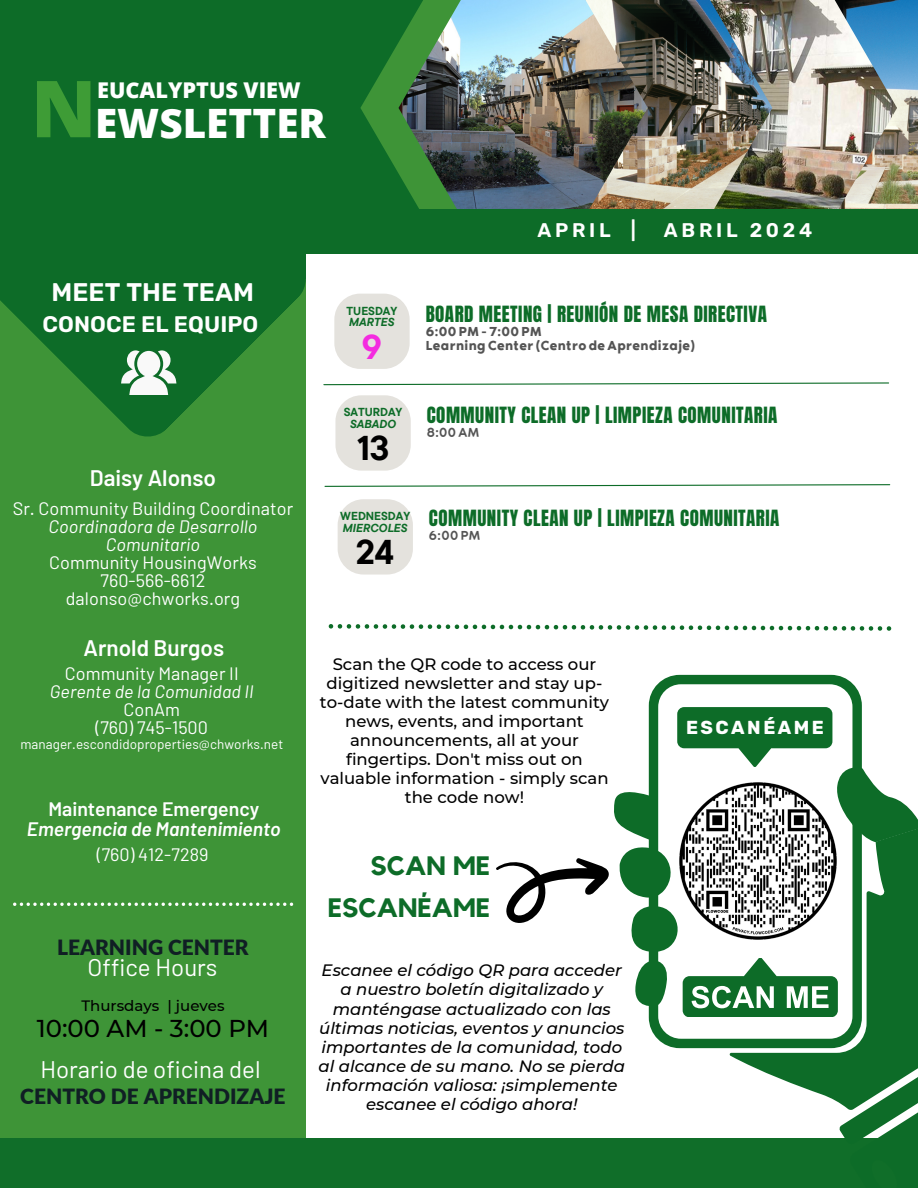
<style>
.page{position:relative;width:918px;height:1188px;background:#fff}
.page>*{position:absolute;margin:0;border:0;box-sizing:border-box;transform-origin:0 0}
.t1{font:800 78.75px "Open Sans";color:#3e9c36}
.t2{font:800 40.5px "Open Sans";color:#fff}
.t3{font:700 34.35px "TT Commons Pro";color:#000}
.t4{font:700 34.35px "TT Commons Pro";color:#f42be0}
.t5{font:700 26.55px "Kollektif";color:#0d6c28}
.t6{font:600 25.5px "Rubik";letter-spacing:.005em;color:#fff}
.t7{font:500 24.3px "Montserrat";color:#000}
.t8{font:24px "Barlow";color:#fff}
.t9{font:600 22.5px "Barlow";color:#fff}
.t10{font:600 22.5px "Rubik";letter-spacing:.005em;color:#fff}
.t11{font:800 21.75px "Open Sans";color:#fff}
.t12{font:900 21px "Lato";color:#101f24}
.t13{font:600 19.8px "Rubik";letter-spacing:.19em;color:#fff}
.t14{font:italic 600 19.5px "Barlow";color:#fff}
.t15{font:600 19.5px "Barlow";color:#fff}
.t16{font:19.05px "Anton";letter-spacing:.025em;color:#0d6c28}
.t17{font:700 18.75px "Rubik";letter-spacing:.135em;color:#fff}
.t18{font:18px "Barlow";letter-spacing:.005em;color:#fff}
.t19{font:italic 18px/18px "Barlow";letter-spacing:.005em;color:#fff;text-align:center}
.t20{font:17.1px "RTL Media Pro Regular";letter-spacing:.025em;color:#545454}
.t21{font:17.1px "RTL Media Pro Light";letter-spacing:.025em;color:#545454}
.t22{font:italic 500 16.5px/19.2px "Montserrat";color:#000;text-align:center}
.t23{font:500 16.5px/19.2px "Montserrat";color:#000;text-align:center}
.t24{font:500 15px "Montserrat";color:#000}
.t25{font:13.5px "Barlow";letter-spacing:.005em;color:#fff}
.t26{font:700 11.55px "TT Commons Pro";color:#0d6c28}
.t27{font:italic 700 11.55px "TT Commons Pro";color:#0d6c28}
</style>
<div class="page">
<div style="left:0;top:0;width:918px;height:216px;background:#0d6c28"></div>
<svg style="left:360px;top:42px;width:39px;height:132px"></svg>
<img style="left:897px;top:0;width:21px;height:209px">
<img style="left:399px;top:0;width:498px;height:209px">
<div style="left:0;top:209px;width:918px;height:44px;background:#0d6c28"></div>
<div style="left:0;top:279px;width:305px;height:876px;background:#3e9437"></div>
<div style="left:0;top:1138px;width:918px;height:50px;background:#106e29"></div>
<svg style="left:0;top:253px;width:309px;height:186px;fill:#0d6c28"></svg>
<svg style="left:121px;top:350px;width:55px;height:45px;background:#a6c7b0"></svg>
<svg style="left:13px;top:903px;width:280px;height:3px"></svg>
<div style="left:649px;top:675px;width:213px;height:373px;background:#0d6c28;border-radius:31px"></div>
<div style="left:658px;top:684px;width:194px;height:355px;background:#fff;border-radius:23px"></div>
<svg style="left:729px;top:1017px;width:189px;height:86px"></svg>
<svg style="left:839px;top:1028px;width:79px;height:110px"></svg>
<svg style="left:496px;top:708px;width:422px;height:309px"></svg>
<svg style="left:329px;top:624px;width:562px;height:7px"></svg>
<div style="left:335px;top:395px;width:76px;height:76px;background:#e4e2dd;border-radius:26px"></div>
<svg style="left:324px;top:484px;width:567px;height:3px"></svg>
<div style="left:338px;top:499px;width:75px;height:76px;background:#e4e2dd;border-radius:26px"></div>
<div style="left:334px;top:294px;width:76px;height:75px;background:#e4e2dd;border-radius:26px"></div>
<svg style="left:323px;top:382px;width:566px;height:4px"></svg>
<h1 class="t1" style="left:31px;top:53px;width:67px">N</h1>
<h2 class="t11" style="left:97px;top:74px;width:205px">EUCALYPTUS VIEW</h2>
<h4 class="t2" style="left:95px;top:95px;width:232px">EWSLETTER</h4>
<h4 class="t6" style="left:51px;top:278px;width:204px">MEET THE TEAM</h4>
<p class="t10" style="left:43px;top:311px;width:217px">CONOCE EL EQUIPO</p>
<p class="t13" style="left:537px;top:218px;width:100px">APRIL |</p>
<p class="t13" style="left:664px;top:218px;width:150px">ABRIL 2024</p>
<p class="t26" style="left:347px;top:303px;width:52px">TUESDAY</p>
<p class="t16" style="left:426px;top:300px;width:343px">BOARD MEETING | REUNIÓN DE MESA DIRECTIVA</p>
<p class="t20" style="left:426px;top:324px;width:118px">6:00 PM- 7:00 PM</p>
<h6 class="t20" style="left:426px;top:338px;width:271px">Learning Center(Centro de Aprendizaje)</h6>
<p class="t27" style="left:349px;top:315px;width:47px">MARTES</p>
<p class="t4" style="left:362px;top:324px;width:22px">9</p>
<p class="t26" style="left:344px;top:405px;width:60px">SATURDAY</p>
<p class="t16" style="left:427px;top:402px;width:352px">COMMUNITY CLEAN UP | LIMPIEZA COMUNITARIA</p>
<p class="t21" style="left:427px;top:425px;width:54px">8:00 AM</p>
<p class="t27" style="left:350px;top:417px;width:47px">SABADO</p>
<p class="t3" style="left:357px;top:426px;width:34px">13</p>
<h6 class="t9" style="left:90px;top:464px;width:128px">Daisy Alonso</h6>
<h5 class="t18" style="left:13px;top:497px;width:282px">Sr. Community Building Coordinator</h5>
<p class="t19" style="left:49px;top:517px;width:210px">Coordinadora de Desarrollo<br>Comunitario</p>
<p class="t18" style="left:49px;top:551px;width:209px">Community HousingWorks</p>
<p class="t18" style="left:100px;top:569px;width:107px">760-566-6612</p>
<p class="t18" style="left:66px;top:587px;width:176px">dalonso@chworks.org</p>
<p class="t9" style="left:84px;top:634px;width:142px">Arnold Burgos</p>
<h5 class="t18" style="left:65px;top:662px;width:175px">Community Manager II</h5>
<p class="t19" style="left:50px;top:682px;width:205px">Gerente de la Comunidad II</p>
<p class="t18" style="left:124px;top:698px;width:58px">ConAm</p>
<p class="t18" style="left:96px;top:716px;width:114px">(760) 745-1500</p>
<p class="t25" style="left:20px;top:736px;width:265px">manager.escondidoproperties@chworks.net</p>
<p class="t15" style="left:48px;top:796px;width:212px">Maintenance Emergency</p>
<p class="t18" style="left:97px;top:843px;width:113px">(760) 412-7289</p>
<p class="t14" style="left:27px;top:817px;width:255px">Emergencia de Mantenimiento</p>
<p class="t12" style="left:57px;top:934px;width:193px">LEARNING CENTER</p>
<h4 class="t8" style="left:88px;top:952px;width:131px">Office Hours</h4>
<h2 class="t24" style="left:81px;top:997px;width:145px">Thursdays | jueves</h2>
<h3 class="t7" style="left:37px;top:1013px;width:234px">10:00 AM - 3:00 PM</h3>
<p class="t8" style="left:40px;top:1054px;width:222px">Horario de oficina del</p>
<h3 class="t12" style="left:20px;top:1083px;width:267px">CENTRO DE APRENDIZAJE</h3>
<p class="t26" style="left:340px;top:509px;width:71px">WEDNESDAY</p>
<p class="t16" style="left:429px;top:505px;width:352px">COMMUNITY CLEAN UP | LIMPIEZA COMUNITARIA</p>
<p class="t21" style="left:429px;top:528px;width:53px">6:00 PM</p>
<p class="t27" style="left:343px;top:520px;width:66px">MIERCOLES</p>
<p class="t3" style="left:356px;top:530px;width:40px">24</p>
<p class="t23" style="left:320px;top:654px;width:291px">Scan the QR code to access our digitized newsletter and stay up&shy;to-date with the latest community news, events, and important announcements, all at your fingertips. Don't miss out on valuable information - simply scan the code now!</p>
<p class="t5" style="left:370px;top:854px;width:121px">SCAN ME</p>
<p class="t5" style="left:328px;top:895px;width:164px">ESCANÉAME</p>
<p class="t22" style="left:319px;top:961px;width:308px">Escanee el código QR para acceder a nuestro boletín digitalizado y manténgase actualizado con las últimas noticias, eventos y anuncios importantes de la comunidad, todo al alcance de su mano. No se pierda información valiosa: ¡simplemente escanee el código ahora!</p>
<p class="t17" style="left:686px;top:716px;width:139px">ESCANÉAME</p>
</div>
